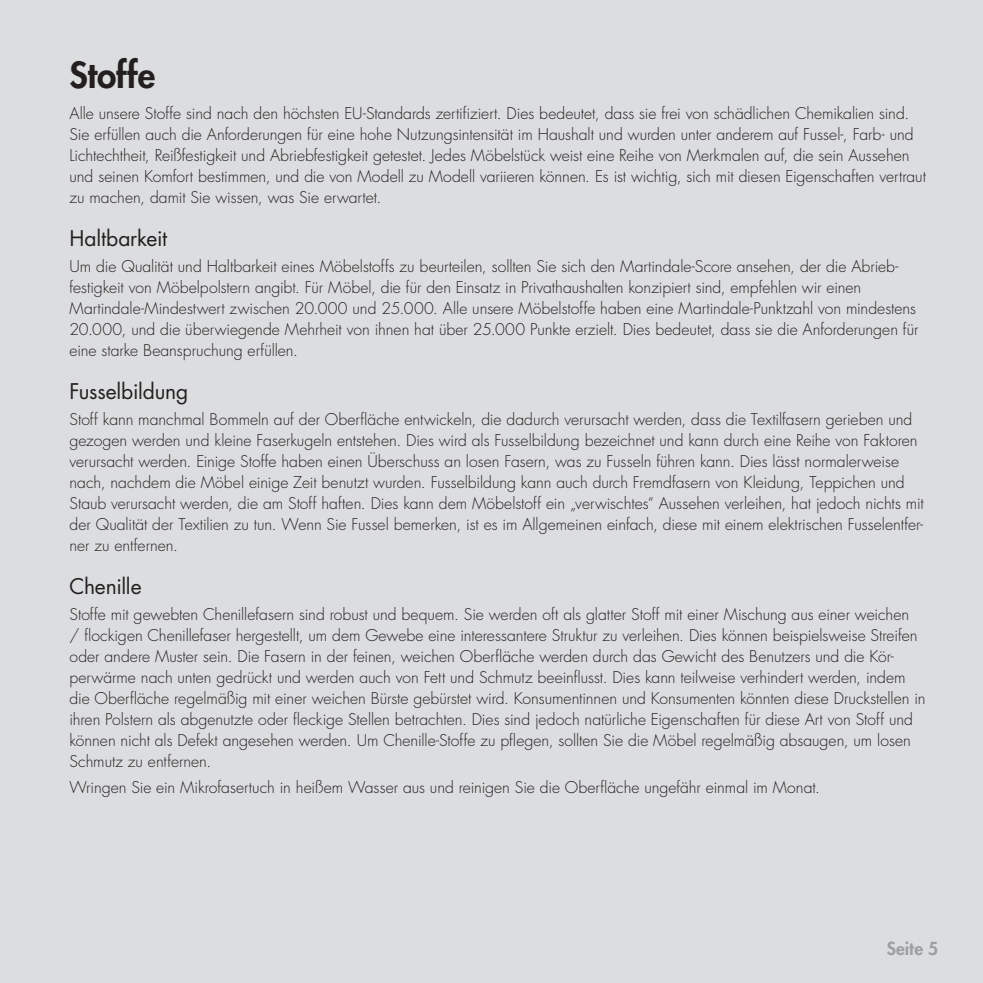
<style>
.page{position:relative;width:983px;height:983px;background:#fff}
.page>*{position:absolute;margin:0;border:0;box-sizing:border-box;transform-origin:0 0}
.Overskrift{font:800 35px "Futura Std";color:#231f20}
.Mellemrubrik{font:21px "Futura Std";letter-spacing:-.01em;color:#231f20}
.Pagina{font:800 17.5px "Futura Std";letter-spacing:.005em;color:#9d9fa2}
.Brød{font:300 15.75px/21px "Futura Std";color:#231f20}
</style>
<div class="page">
<div style="left:0;top:0;width:982px;height:982px;background:#dcdddf"></div>
<p class="Overskrift" style="left:69px;top:53px;width:87px">Stoffe</p>
<p class="Brød" style="left:69px;top:104px;width:857px">Alle unsere Stoffe sind nach den höchsten EU-Standards zertifiziert. Dies bedeutet, dass sie frei von schädlichen Chemikalien sind.<br>Sie erfüllen auch die Anforderungen für eine hohe Nutzungsintensität im Haushalt und wurden unter anderem auf Fussel-, Farb- und Lichtechtheit, Reißfestigkeit und Abriebfestigkeit getestet. Jedes Möbelstück weist eine Reihe von Merkmalen auf, die sein Aussehen und seinen Komfort bestimmen, und die von Modell zu Modell variieren können. Es ist wichtig, sich mit diesen Eigenschaften vertraut zu machen, damit Sie wissen, was Sie erwartet.</p>
<p class="Mellemrubrik" style="left:69px;top:225px;width:99px">Haltbarkeit</p>
<p class="Brød" style="left:69px;top:256px;width:850px">Um die Qualität und Haltbarkeit eines Möbelstoffs zu beurteilen, sollten Sie sich den Martindale-Score ansehen, der die Abrieb&shy;festigkeit von Möbelpolstern angibt. Für Möbel, die für den Einsatz in Privathaushalten konzipiert sind, empfehlen wir einen Martindale-Mindestwert zwischen 20.000 und 25.000. Alle unsere Möbelstoffe haben eine Martindale-Punktzahl von mindestens 20.000, und die überwiegende Mehrheit von ihnen hat über 25.000 Punkte erzielt. Dies bedeutet, dass sie die Anforderungen für eine starke Beanspruchung erfüllen.</p>
<p class="Mellemrubrik" style="left:69px;top:378px;width:120px">Fusselbildung</p>
<p class="Brød" style="left:69px;top:409px;width:855px">Stoff kann manchmal Bommeln auf der Oberfläche entwickeln, die dadurch verursacht werden, dass die Textilfasern gerieben und gezogen werden und kleine Faserkugeln entstehen. Dies wird als Fusselbildung bezeichnet und kann durch eine Reihe von Faktoren verursacht werden. Einige Stoffe haben einen Überschuss an losen Fasern, was zu Fusseln führen kann. Dies lässt normalerweise nach, nachdem die Möbel einige Zeit benutzt wurden. Fusselbildung kann auch durch Fremdfasern von Kleidung, Teppichen und Staub verursacht werden, die am Stoff haften. Dies kann dem Möbelstoff ein „verwischtes“ Aussehen verleihen, hat jedoch nichts mit der Qualität der Textilien zu tun. Wenn Sie Fussel bemerken, ist es im Allgemeinen einfach, diese mit einem elektrischen Fusselentfer&shy;ner zu entfernen.</p>
<p class="Mellemrubrik" style="left:69px;top:573px;width:74px">Chenille</p>
<p class="Brød" style="left:69px;top:604px;width:857px">Stoffe mit gewebten Chenillefasern sind robust und bequem. Sie werden oft als glatter Stoff mit einer Mischung aus einer weichen<br>/ flockigen Chenillefaser hergestellt, um dem Gewebe eine interessantere Struktur zu verleihen. Dies können beispielsweise Streifen oder andere Muster sein. Die Fasern in der feinen, weichen Oberfläche werden durch das Gewicht des Benutzers und die Kör&shy;perwärme nach unten gedrückt und werden auch von Fett und Schmutz beeinflusst. Dies kann teilweise verhindert werden, indem die Oberfläche regelmäßig mit einer weichen Bürste gebürstet wird. Konsumentinnen und Konsumenten könnten diese Druckstellen in ihren Polstern als abgenutzte oder fleckige Stellen betrachten. Dies sind jedoch natürliche Eigenschaften für diese Art von Stoff und können nicht als Defekt angesehen werden. Um Chenille-Stoffe zu pflegen, sollten Sie die Möbel regelmäßig absaugen, um losen Schmutz zu entfernen.</p>
<p class="Brød" style="left:69px;top:777px;width:752px">Wringen Sie ein Mikrofasertuch in heißem Wasser aus und reinigen Sie die Oberfläche ungefähr einmal im Monat.</p>
<p class="Pagina" style="left:886px;top:937px;width:53px">Seite 5</p>
</div>
